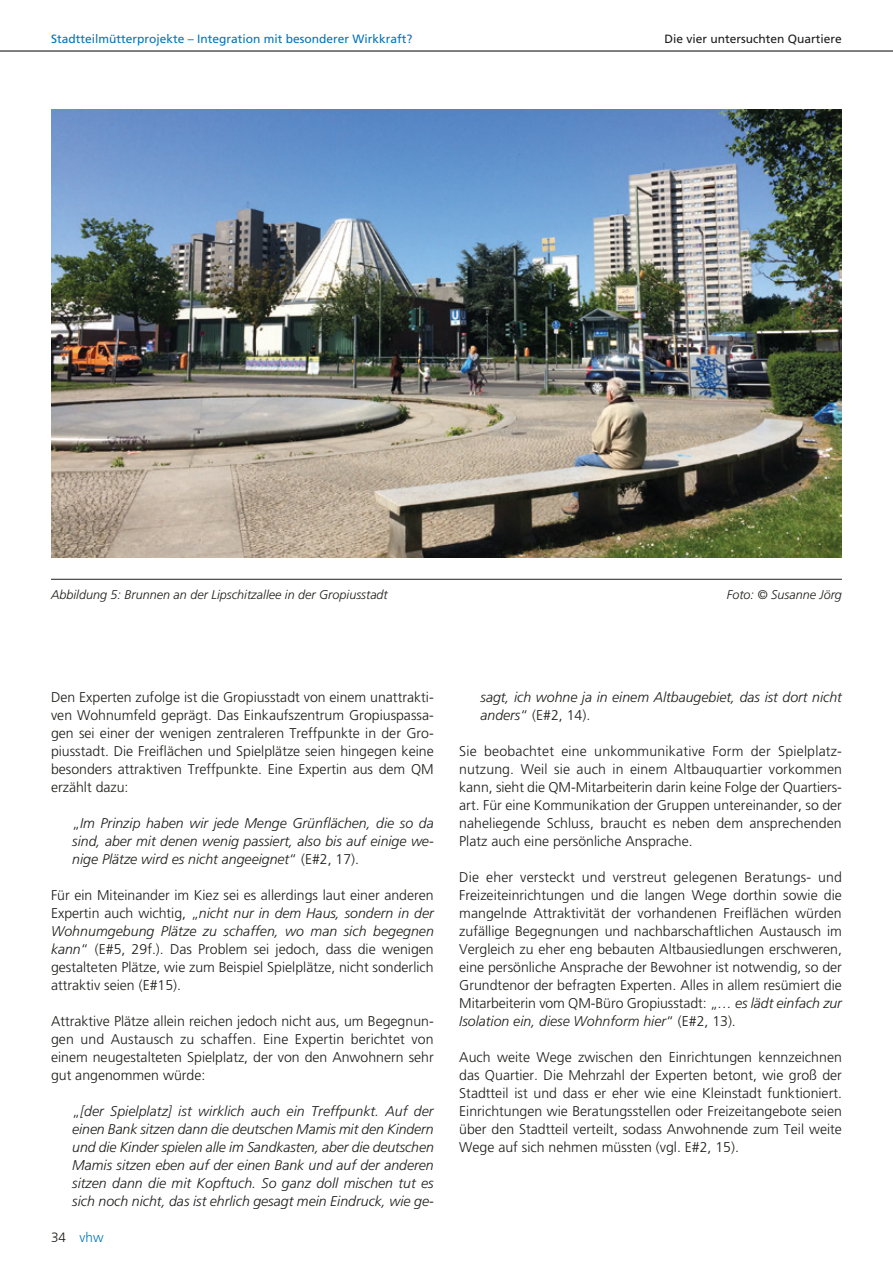
<style>
.page{position:relative;width:893px;height:1263px;background:#fff}
.page>*{position:absolute;margin:0;border:0;box-sizing:border-box;transform-origin:0 0}
.t1{font:300 14.1px/18px "Frutiger LT Std";color:#1d1d1b;text-align:justify}
.t2{font:italic 300 14.1px/18px "Frutiger LT Std";color:#1d1d1b;text-align:justify}
.t3{font:300 13.5px "Frutiger LT Std";color:#0075bf}
.t4{font:italic 300 12.6px "Frutiger LT Std";color:#1d1d1b}
.t5{font:12px "Frutiger LT Std";color:#0075bf}
.t6{font:12px "Frutiger LT Std";color:#1d1d1b}
.s1{font-style:normal}
.s2{font-style:italic}
.s3{color:#1d1d1b}
</style>
<div class="page">
<hr style="left:0;top:50px;width:893px;height:2px;background:#1d1d1b">
<img style="left:51px;top:109px;width:791px;height:448px">
<hr style="left:51px;top:579px;width:791px;height:1px;background:#1d1d1b">
<p class="t5" style="left:51px;top:32px;width:363px">Stadtteilmütterprojekte – Integration mit besonderer Wirkkraft?</p>
<p class="t6" style="left:665px;top:32px;width:179px">Die vier untersuchten Quartiere</p>
<p class="t4" style="left:51px;top:587px;width:338px">Abbildung 5: Brunnen an der Lipschitzallee in der Gropiusstadt</p>
<p class="t4" style="left:727px;top:587px;width:117px">Foto: © Susanne Jörg</p>
<p class="t1" style="left:51px;top:688px;width:384px">Den Experten zufolge ist die Gropiusstadt von einem unattrakti&shy;ven Wohnumfeld geprägt. Das Einkaufszentrum Gropiuspassa&shy;gen sei einer der wenigen zentraleren Treffpunkte in der Gro&shy;piusstadt. Die Freiflächen und Spielplätze seien hingegen keine besonders attraktiven Treffpunkte. Eine Expertin aus dem QM erzählt dazu:</p>
<p class="t2" style="left:72px;top:814px;width:363px"><span class="s1">„</span>Im Prinzip haben wir jede Menge Grünflächen, die so da sind, aber mit denen wenig passiert, also bis auf einige we&shy;nige Plätze wird es nicht angeeignet<span class="s1">“ (E#2, 17).</span></p>
<p class="t1" style="left:51px;top:886px;width:384px">Für ein Miteinander im Kiez sei es allerdings laut einer anderen Expertin auch wichtig, „<span class="s2">nicht nur in dem Haus, sondern in der Wohnumgebung Plätze zu schaffen, wo man sich begegnen kann</span>“ (E#5, 29f.). Das Problem sei jedoch, dass die wenigen gestalteten Plätze, wie zum Beispiel Spielplätze, nicht sonderlich attraktiv seien (E#15).</p>
<p class="t1" style="left:51px;top:1012px;width:384px">Attraktive Plätze allein reichen jedoch nicht aus, um Begegnun&shy;gen und Austausch zu schaffen. Eine Expertin berichtet von einem neugestalteten Spielplatz, der von den Anwohnern sehr gut angenommen würde:</p>
<p class="t2" style="left:72px;top:1102px;width:363px"><span class="s1">„</span>[der Spielplatz] ist wirklich auch ein Treffpunkt. Auf der einen Bank sitzen dann die deutschen Mamis mit den Kindern und die Kinder spielen alle im Sandkasten, aber die deutschen Mamis sitzen eben auf der einen Bank und auf der anderen sitzen dann die mit Kopftuch. So ganz doll mischen tut es sich noch nicht, das ist ehrlich gesagt mein Eindruck, wie ge-</p>
<p class="t3" style="left:51px;top:1230px;width:54px"><span class="s3">34</span> vhw</p>
<p class="t2" style="left:480px;top:688px;width:363px">sagt, ich wohne ja in einem Altbaugebiet, das ist dort nicht anders<span class="s1">“ (E#2, 14).</span></p>
<p class="t1" style="left:459px;top:742px;width:384px">Sie beobachtet eine unkommunikative Form der Spielplatz&shy;nutzung. Weil sie auch in einem Altbauquartier vorkommen kann, sieht die QM-Mitarbeiterin darin keine Folge der Quartiers&shy;art. Für eine Kommunikation der Gruppen untereinander, so der naheliegende Schluss, braucht es neben dem ansprechenden Platz auch eine persönliche Ansprache.</p>
<p class="t1" style="left:459px;top:868px;width:384px">Die eher versteckt und verstreut gelegenen Beratungs- und Freizeiteinrichtungen und die langen Wege dorthin sowie die mangelnde Attraktivität der vorhandenen Freiflächen würden zufällige Begegnungen und nachbarschaftlichen Austausch im Vergleich zu eher eng bebauten Altbausiedlungen erschweren, eine persönliche Ansprache der Bewohner ist notwendig, so der Grundtenor der befragten Experten. Alles in allem resümiert die Mitarbeiterin vom QM-Büro Gropiusstadt: „<span class="s2">… es lädt einfach zur Isolation ein, diese Wohnform hier</span>“ (E#2, 13).</p>
<p class="t1" style="left:459px;top:1048px;width:384px">Auch weite Wege zwischen den Einrichtungen kennzeichnen das Quartier. Die Mehrzahl der Experten betont, wie groß der Stadtteil ist und dass er eher wie eine Kleinstadt funktioniert.<br>Einrichtungen wie Beratungsstellen oder Freizeitangebote seien über den Stadtteil verteilt, sodass Anwohnende zum Teil weite Wege auf sich nehmen müssten (vgl. E#2, 15).</p>
</div>
